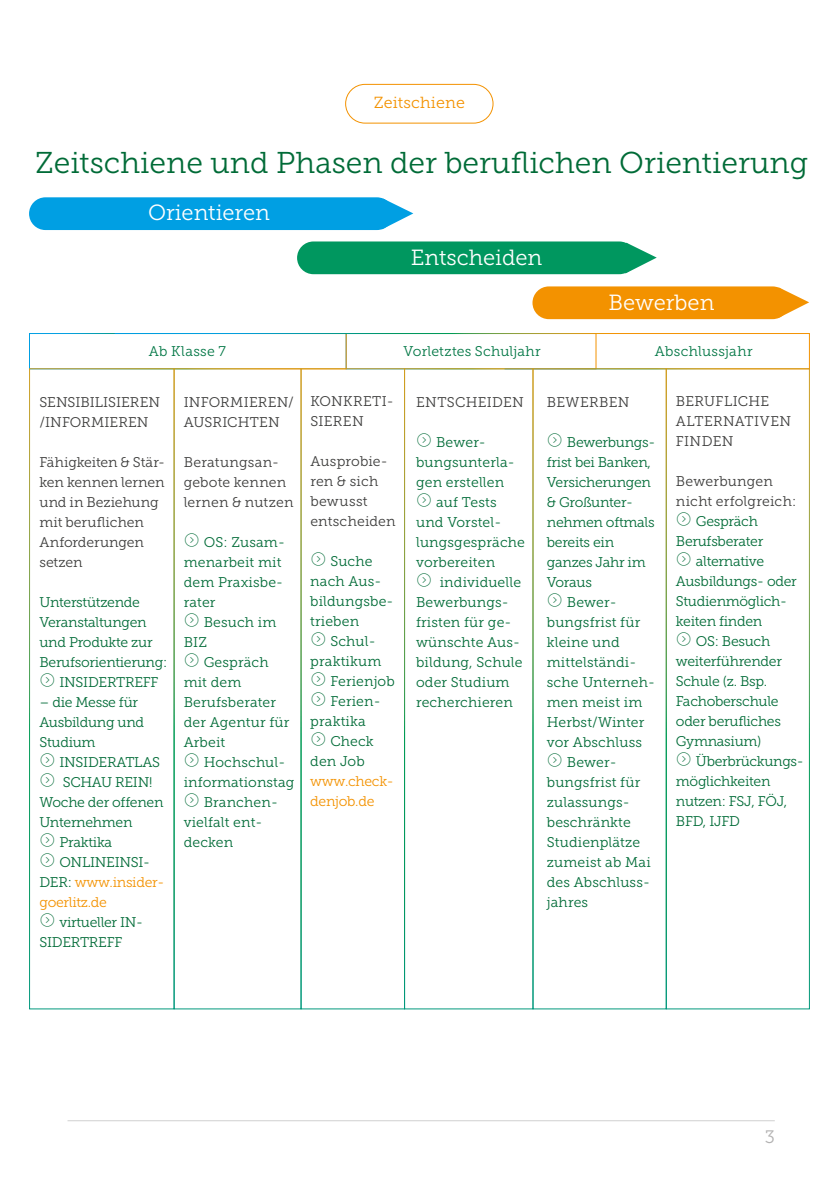
<style>
.page{position:relative;width:840px;height:1191px;background:#fff}
.page>*{position:absolute;margin:0;border:0;box-sizing:border-box;transform-origin:0 0}
.t1{font:30px "Museo Slab 300";color:#006b37}
.t2{font:21.8px "Museo Slab 300";color:#fff}
.t3{font:18px "Museo Slab 300";color:#b3b2b2}
.t4{font:16px "Museo Slab 300";letter-spacing:.01em;color:#f39200}
.t5{font:14px/20px "Museo Slab 300";letter-spacing:.005em;color:#006b37}
.t6{font:14px/20px "Museo Slab 300";letter-spacing:-.02em;color:#006b37}
.t7{font:14px/20px "Museo Slab 300";letter-spacing:.01em;color:#3c3c3b}
.t8{font:14px/20px "Museo Slab 300";letter-spacing:-.02em;color:#f39200}
.t9{font:14px "Museo Slab 300";letter-spacing:.02em;color:#007644}
.t10{font:14px "Museo Slab 300";letter-spacing:-.025em;color:#006b37}
.s1{color:#006b37}
</style>
<div class="page">
<hr style="left:67px;top:1120px;width:707px;height:1px;background:#d0d0d0">
<div style="left:532px;top:286px;width:256px;height:33px;background:#f39200;border-radius:16px"></div>
<svg style="left:777px;top:287px;width:31px;height:31px"></svg>
<div style="left:297px;top:241px;width:338px;height:33px;background:#00975f;border-radius:16px"></div>
<svg style="left:625px;top:243px;width:31px;height:30px"></svg>
<div style="left:29px;top:197px;width:364px;height:33px;background:#009fe3;border-radius:16px"></div>
<svg style="left:382px;top:198px;width:31px;height:31px"></svg>
<svg style="left:595px;top:333px;width:215px;height:37px"></svg>
<div style="left:665px;top:368px;width:144px;height:641px;border:1px solid #fff"></div>
<div style="left:404px;top:368px;width:129px;height:641px;border:1px solid #fff"></div>
<div style="left:532px;top:368px;width:134px;height:641px;border:1px solid #fff"></div>
<div style="left:29px;top:333px;width:317px;height:36px;border:1px solid #fff"></div>
<div style="left:300px;top:368px;width:105px;height:641px;border:1px solid #fff"></div>
<hr style="left:115px;top:333px;width:694px;height:1px;background:#fff">
<div style="left:29px;top:368px;width:145px;height:641px;border:1px solid #fff"></div>
<div style="left:174px;top:368px;width:127px;height:641px;border:1px solid #fff"></div>
<div style="left:345px;top:84px;width:148px;height:39px;border:1px solid #f39200;border-radius:19px"></div>
<p class="t4" style="left:373px;top:94px;width:92px">Zeitschiene</p>
<h1 class="t1" style="left:35px;top:146px;width:774px">Zeitschiene und Phasen der beruflichen Orientierung</h1>
<h2 class="t2" style="left:148px;top:201px;width:123px">Orientieren</h2>
<h2 class="t2" style="left:410px;top:245px;width:133px">Entscheiden</h2>
<h2 class="t2" style="left:608px;top:290px;width:107px">Bewerben</h2>
<p class="t9" style="left:149px;top:344px;width:78px">Ab Klasse 7</p>
<p class="t9" style="left:403px;top:344px;width:138px">Vorletztes Schuljahr</p>
<p class="t9" style="left:654px;top:344px;width:99px">Abschlussjahr</p>
<p class="t7" style="left:310px;top:391px;width:85px">KONKRETI-<br>SIEREN</p>
<p class="t7" style="left:310px;top:451px;width:87px">Ausprobie&shy;ren &amp; sich bewusst entscheiden</p>
<p class="t5" style="left:310px;top:551px;width:85px;text-indent:20px">Suche nach Aus&shy;bildungsbe&shy;trieben</p>
<p class="t5" style="left:330px;top:631px;width:47px">Schul-</p>
<p class="t5" style="left:310px;top:651px;width:72px">praktikum</p>
<p class="t5" style="left:330px;top:671px;width:66px">Ferienjob</p>
<p class="t5" style="left:330px;top:691px;width:52px">Ferien-</p>
<p class="t5" style="left:310px;top:711px;width:57px">praktika</p>
<p class="t5" style="left:330px;top:731px;width:45px">Check</p>
<p class="t5" style="left:310px;top:751px;width:56px">den Job</p>
<p class="t8" style="left:310px;top:771px;width:85px">www.check&shy;denjob.de</p>
<p class="t7" style="left:675px;top:391px;width:117px">BERUFLICHE<br>ALTERNATIVEN<br>FINDEN</p>
<p class="t7" style="left:675px;top:471px;width:122px">Bewerbungen nicht erfolgreich:</p>
<p class="t6" style="left:695px;top:511px;width:63px">Gespräch</p>
<p class="t6" style="left:675px;top:531px;width:89px">Berufsberater</p>
<p class="t6" style="left:695px;top:551px;width:70px">alternative</p>
<p class="t6" style="left:675px;top:571px;width:122px">Ausbildungs- oder</p>
<p class="t6" style="left:675px;top:591px;width:113px">Studienmöglich-</p>
<p class="t6" style="left:675px;top:611px;width:88px">keiten finden</p>
<p class="t6" style="left:695px;top:631px;width:76px">OS: Besuch</p>
<p class="t6" style="left:675px;top:651px;width:107px">weiterführender</p>
<p class="t6" style="left:675px;top:671px;width:93px">Schule (z. Bsp.</p>
<p class="t6" style="left:675px;top:691px;width:104px">Fachoberschule</p>
<p class="t6" style="left:675px;top:711px;width:107px">oder berufliches</p>
<p class="t6" style="left:675px;top:731px;width:87px">Gymnasium)</p>
<p class="t10" style="left:695px;top:754px;width:109px">Überbrückungs-</p>
<p class="t6" style="left:675px;top:771px;width:96px">möglichkeiten</p>
<p class="t6" style="left:675px;top:791px;width:113px">nutzen: FSJ, FÖJ,</p>
<p class="t5" style="left:675px;top:811px;width:66px">BFD, IJFD</p>
<p class="t7" style="left:416px;top:392px;width:109px">ENTSCHEIDEN</p>
<p class="t5" style="left:436px;top:432px;width:51px">Bewer-</p>
<p class="t5" style="left:416px;top:452px;width:100px">bungsunterla-</p>
<p class="t5" style="left:416px;top:472px;width:89px">gen erstellen</p>
<p class="t5" style="left:436px;top:492px;width:62px">auf Tests</p>
<p class="t5" style="left:416px;top:512px;width:87px">und Vorstel-</p>
<p class="t5" style="left:416px;top:532px;width:110px">lungsgespräche</p>
<p class="t5" style="left:416px;top:552px;width:80px">vorbereiten</p>
<p class="t5" style="left:439px;top:572px;width:83px">individuelle</p>
<p class="t5" style="left:416px;top:592px;width:94px">Bewerbungs-</p>
<p class="t5" style="left:416px;top:612px;width:97px">fristen für ge-</p>
<p class="t5" style="left:416px;top:632px;width:105px">wünschte Aus-</p>
<p class="t5" style="left:416px;top:652px;width:108px">bildung, Schule</p>
<p class="t5" style="left:416px;top:672px;width:95px">oder Studium</p>
<p class="t5" style="left:416px;top:692px;width:98px">recherchieren</p>
<p class="t7" style="left:184px;top:392px;width:112px">INFORMIEREN/<br>AUSRICHTEN</p>
<p class="t7" style="left:184px;top:452px;width:111px">Beratungsan&shy;gebote kennen lernen &amp; nutzen</p>
<p class="t5" style="left:184px;top:532px;width:103px;text-indent:20px">OS: Zusam&shy;menarbeit mit dem Praxisbe&shy;rater</p>
<p class="t5" style="left:184px;top:612px;width:94px;text-indent:20px">Besuch im<br>BIZ</p>
<p class="t5" style="left:184px;top:652px;width:107px;text-indent:20px">Gespräch mit dem<br>Berufsberater der Agentur für<br>Arbeit</p>
<p class="t5" style="left:204px;top:752px;width:83px">Hochschul-</p>
<p class="t5" style="left:184px;top:772px;width:112px">informationstag</p>
<p class="t5" style="left:204px;top:792px;width:76px">Branchen-</p>
<p class="t5" style="left:184px;top:812px;width:80px">vielfalt ent-</p>
<p class="t5" style="left:184px;top:832px;width:51px">decken</p>
<p class="t7" style="left:546px;top:392px;width:84px">BEWERBEN</p>
<p class="t6" style="left:566px;top:432px;width:90px">Bewerbungs-</p>
<p class="t6" style="left:546px;top:452px;width:105px">frist bei Banken,</p>
<p class="t6" style="left:546px;top:472px;width:106px">Versicherungen</p>
<p class="t10" style="left:546px;top:494px;width:88px">&amp; Großunter-</p>
<p class="t6" style="left:546px;top:512px;width:109px">nehmen oftmals</p>
<p class="t6" style="left:546px;top:532px;width:69px">bereits ein</p>
<p class="t6" style="left:546px;top:552px;width:100px">ganzes Jahr im</p>
<p class="t5" style="left:546px;top:572px;width:47px">Voraus</p>
<p class="t5" style="left:566px;top:592px;width:51px">Bewer-</p>
<p class="t5" style="left:546px;top:612px;width:95px">bungsfrist für</p>
<p class="t5" style="left:546px;top:632px;width:74px">kleine und</p>
<p class="t5" style="left:546px;top:652px;width:91px">mittelständi-</p>
<p class="t5" style="left:546px;top:672px;width:110px">sche Unterneh-</p>
<p class="t5" style="left:546px;top:692px;width:97px">men meist im</p>
<p class="t5" style="left:546px;top:712px;width:99px">Herbst/Winter</p>
<p class="t5" style="left:546px;top:732px;width:97px">vor Abschluss</p>
<p class="t5" style="left:566px;top:752px;width:51px">Bewer-</p>
<p class="t5" style="left:546px;top:772px;width:95px">bungsfrist für</p>
<p class="t5" style="left:546px;top:792px;width:84px">zulassungs-</p>
<p class="t5" style="left:546px;top:812px;width:85px">beschränkte</p>
<p class="t5" style="left:546px;top:832px;width:95px">Studienplätze</p>
<p class="t5" style="left:546px;top:852px;width:105px">zumeist ab Mai</p>
<p class="t5" style="left:546px;top:872px;width:104px">des Abschluss-</p>
<p class="t5" style="left:546px;top:892px;width:43px">jahres</p>
<p class="t7" style="left:39px;top:392px;width:122px">SENSIBILISIEREN /INFORMIEREN</p>
<p class="t7" style="left:39px;top:452px;width:127px">Fähigkeiten &amp; Stär&shy;ken kennen lernen und in Beziehung mit beruflichen<br>Anforderungen setzen</p>
<p class="t6" style="left:39px;top:592px;width:102px">Unterstützende</p>
<p class="t6" style="left:39px;top:612px;width:109px">Veranstaltungen</p>
<p class="t6" style="left:39px;top:632px;width:115px">und Produkte zur</p>
<p class="t6" style="left:39px;top:652px;width:129px">Berufsorientierung:</p>
<p class="t6" style="left:59px;top:672px;width:100px">INSIDERTREFF</p>
<p class="t6" style="left:39px;top:692px;width:106px">– die Messe für<br>Ausbildung und<br>Studium</p>
<p class="t6" style="left:59px;top:752px;width:102px">INSIDERATLAS</p>
<p class="t6" style="left:63px;top:772px;width:91px">SCHAU REIN!</p>
<p class="t6" style="left:39px;top:792px;width:125px">Woche der offenen</p>
<p class="t6" style="left:39px;top:812px;width:94px">Unternehmen</p>
<p class="t6" style="left:59px;top:832px;width:54px">Praktika</p>
<p class="t6" style="left:59px;top:852px;width:92px">ONLINEINSI-</p>
<p class="t8" style="left:39px;top:872px;width:126px"><span class="s1">DER:</span> www.insider-</p>
<p class="t8" style="left:39px;top:892px;width:69px">goerlitz.de</p>
<p class="t6" style="left:39px;top:912px;width:105px;text-indent:20px">virtueller IN-<br>SIDERTREFF</p>
<p class="t3" style="left:764px;top:1126px;width:12px">3</p>
</div>
